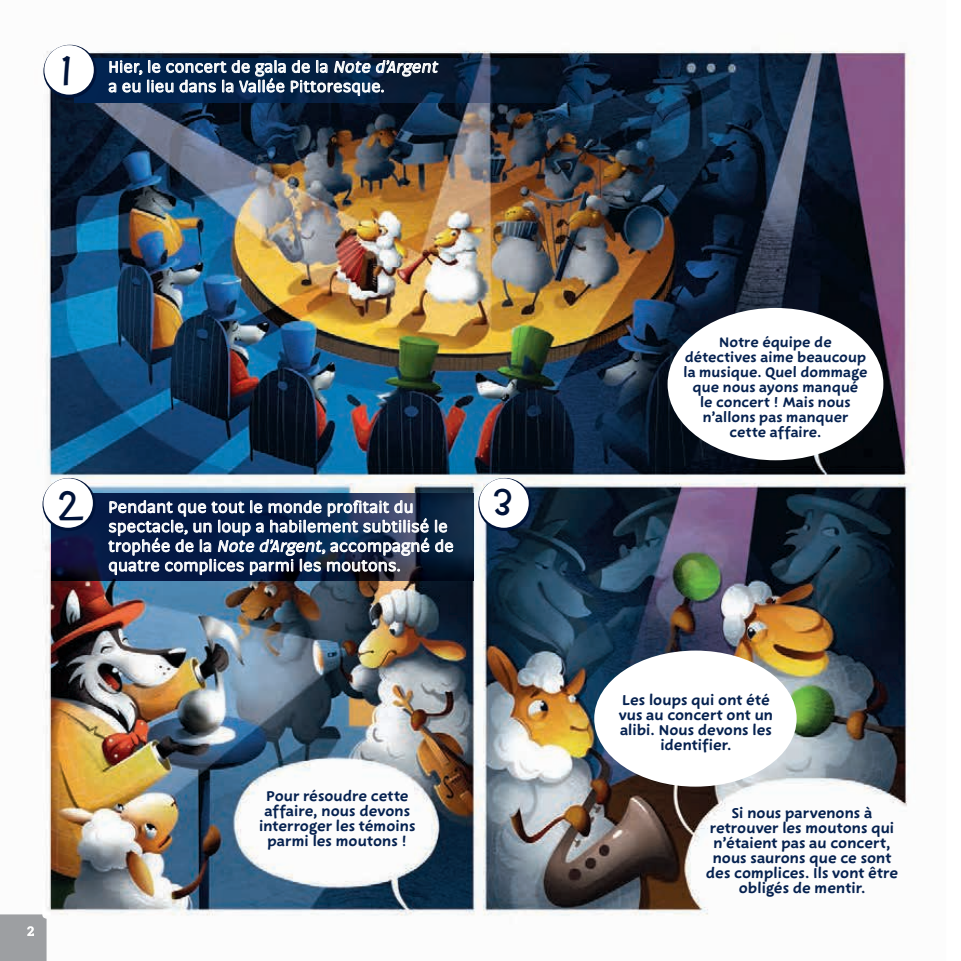
<style>
.page{position:relative;width:961px;height:961px;background:#fff}
.page>*{position:absolute;margin:0;border:0;box-sizing:border-box;transform-origin:0 0}
.t1{font:31.5px "Allspice Alternates";color:#001339}
.t2{font:500 16.5px/19.5px "Condell Bio";letter-spacing:.02em;color:#fff}
.t3{font:15px/15px "Fry Pro";letter-spacing:.005em;color:#062250;text-align:center}
.t4{font:14.55px/15px "Fry Pro";letter-spacing:.005em;color:#062250;text-align:center}
.s1{font-style:italic}
</style>
<div class="page">
<img style="left:42px;top:44px;width:873px;height:872px">
<div style="left:594px;top:651px;width:203px;height:136px;background:#fff;border-radius:50%"></div>
<div style="left:668px;top:308px;width:215px;height:152px;background:#fff;border-radius:50%"></div>
<img style="left:74px;top:59px;width:509px;height:43px">
<img style="left:52px;top:493px;width:421px;height:87px">
<svg style="left:43px;top:45px;width:54px;height:53px"></svg>
<div style="left:44px;top:45px;width:50px;height:50px;background:#fff;border-radius:50%"></div>
<div style="left:43px;top:478px;width:53px;height:53px;background:#001339;border-radius:50%"></div>
<div style="left:43px;top:478px;width:50px;height:50px;background:#fff;border-radius:50%"></div>
<svg style="left:478px;top:478px;width:53px;height:53px"></svg>
<div style="left:479px;top:478px;width:50px;height:50px;background:#fff;border-radius:50%"></div>
<svg style="left:109px;top:58px;width:329px;height:38px;background:#3e546f"></svg>
<svg style="left:435px;top:520px;width:12px;height:12px"></svg>
<svg style="left:435px;top:539px;width:18px;height:13px"></svg>
<svg style="left:109px;top:500px;width:320px;height:75px;background:#485875"></svg>
<svg style="left:0;top:914px;width:47px;height:47px;background:#a1a3a5"></svg>
<h1 class="t1" style="left:63px;top:45px;width:12px">1</h1>
<p class="t2" style="left:108px;top:57px;width:334px">Hier, le concert de gala de la <span class="s1">Noted’Argent </span>a eu lieu dans la Vallée Pittoresque.</p>
<h1 class="t1" style="left:59px;top:478px;width:19px">2</h1>
<h1 class="t1" style="left:494px;top:478px;width:21px">3</h1>
<p class="t2" style="left:108px;top:497px;width:347px">Pendant que tout le monde profitait du spectacle, un loup a habilement subtilisé le trophée de la <span class="s1">Noted’Argent</span>, accompagné de quatre complices parmi les moutons.</p>
<p class="t3" style="left:259px;top:788px;width:158px">Pour résoudre cette affaire, nous devons interroger les témoins parmi les moutons !</p>
<p class="t4" style="left:684px;top:334px;width:185px">Notre équipe de détectives aime beaucoup la musique. Quel dommage que nous ayons manqué<br>le concert ! Mais nous n’allons pas manquer cette affaire.</p>
<p class="t3" style="left:619px;top:692px;width:156px">Les loups qui ont été vus au concert ont un alibi. Nous devons les identifier.</p>
<p class="t3" style="left:706px;top:805px;width:194px">Si nous parvenons à retrouver les moutons qui n’étaient pas au concert, nous saurons que ce sont des complices. Ils vont être obligés de mentir.</p>
</div>
